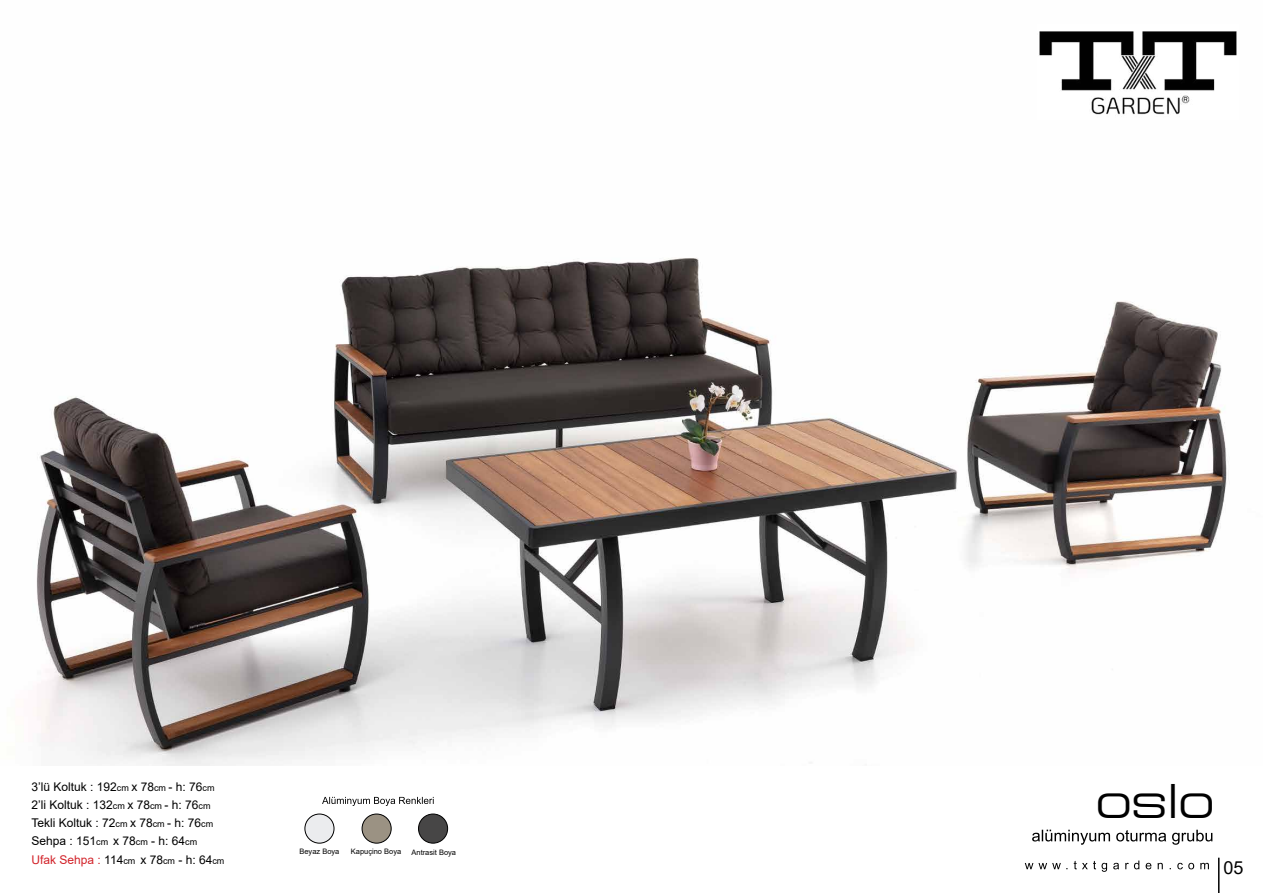
<style>
.page{position:relative;width:1263px;height:893px;background:#fff}
.page>*{position:absolute;margin:0;border:0;box-sizing:border-box;transform-origin:0 0}
.t1{font:49.5px "Micro Extend FLF";color:#000}
.t2{font:18px "Arial";color:#000}
.t3{font:12px/18px "Arial";color:#000}
.t4{font:7.5px "Arial";color:#000}
.s1{font-size:9px}
.s2{color:#d2232a}
</style>
<div class="page">
<img style="left:36px;top:258px;width:1191px;height:507px">
<svg style="left:1025px;top:860px;width:184px;height:12px"></svg>
<hr style="left:1218px;top:858px;width:1px;height:35px;background:#000">
<svg style="left:1032px;top:830px;width:180px;height:15px"></svg>
<img style="left:1039px;top:31px;width:198px;height:84px">
<div style="left:362px;top:814px;width:29px;height:29px;background:#9b9283;border-radius:50%"></div>
<div style="left:362px;top:814px;width:30px;height:29px;border:1px solid #000;border-radius:50%"></div>
<div style="left:305px;top:814px;width:29px;height:29px;background:#ebecee;border-radius:50%"></div>
<div style="left:304px;top:814px;width:30px;height:29px;border:1px solid #000;border-radius:50%"></div>
<div style="left:418px;top:814px;width:30px;height:29px;background:#474646;border-radius:50%"></div>
<div style="left:418px;top:814px;width:30px;height:29px;border:1px solid #000;border-radius:50%"></div>
<svg style="left:322px;top:797px;width:112px;height:9px"></svg>
<p class="t3" style="left:32px;top:778px;width:185px">3’lü Koltuk : 192<span class="s1">cm</span> x 78<span class="s1">cm</span> - h: 76<span class="s1">cm<br></span>2’li Koltuk : 132<span class="s1">cm</span> x 78<span class="s1">cm</span> - h: 76<span class="s1">cm<br></span>Tekli Koltuk : 72<span class="s1">cm</span> x 78<span class="s1">cm</span> - h: 76<span class="s1">cm<br></span>Sehpa : 151<span class="s1">cm</span> x 78<span class="s1">cm</span> - h: 64<span class="s1">cm</span></p>
<p class="t3" style="left:32px;top:851px;width:194px"><span class="s2">Ufak Sehpa :</span> 114<span class="s1">cm</span> x 78<span class="s1">cm</span> - h: 64<span class="s1">cm</span></p>
<p class="t4" style="left:299px;top:846px;width:42px">Beyaz Boya</p>
<p class="t4" style="left:351px;top:846px;width:52px">Kapuçino Boya</p>
<p class="t4" style="left:411px;top:847px;width:46px">Antrasit Boya</p>
<h1 class="t1" style="left:1096px;top:775px;width:119px">oslo</h1>
<h2 class="t2" style="left:1223px;top:855px;width:22px">05</h2>
</div>
